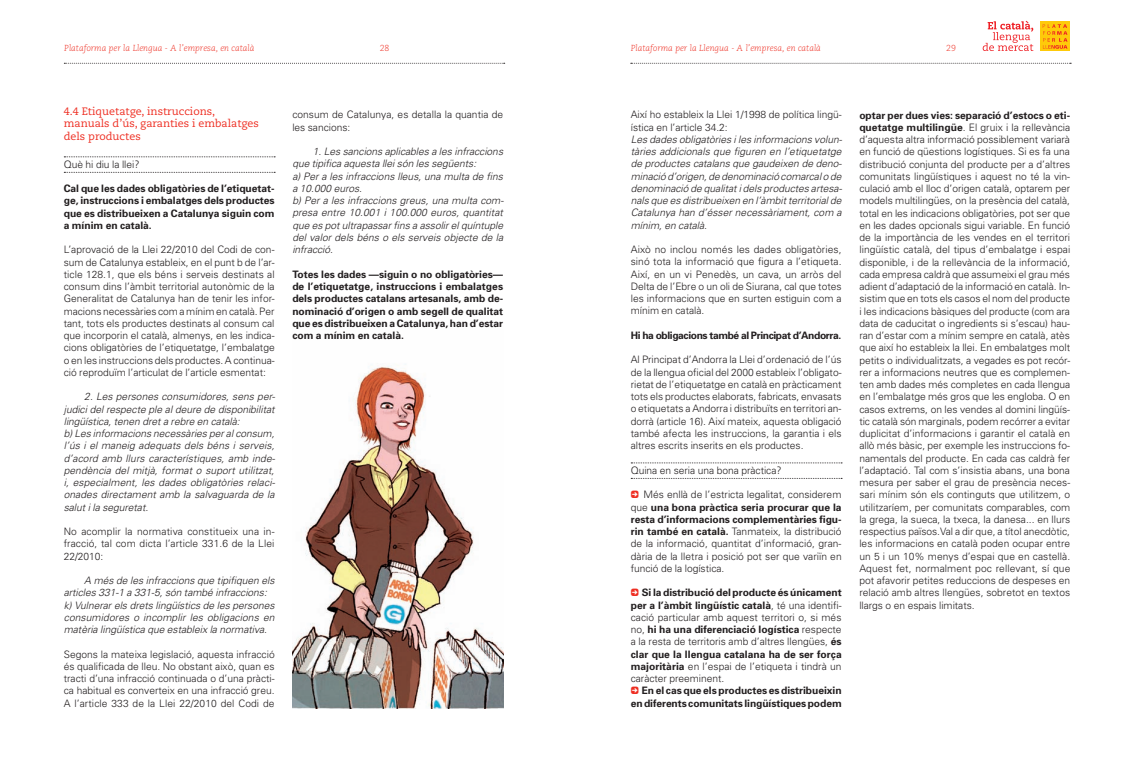
<style>
.page{position:relative;width:1134px;height:762px;background:#fff}
.page>*{position:absolute;margin:0;border:0;box-sizing:border-box;transform-origin:0 0}
.t1{font:10.75px/12.5px "Caecilia LT Std";color:#ee2e22}
.t2{font:300 10.25px/12.2px "Univers";letter-spacing:-.005em;color:#231f20;text-align:justify}
.t3{font:italic 300 10.25px/12.2px "Univers";color:#231f20}
.t4{font:700 10.25px/12.2px "Univers";letter-spacing:-.005em;color:#231f20;text-align:justify}
.t5{font:700 10.25px "Univers";letter-spacing:-.04em;color:#231f20}
.t6{font:italic 300 8.75px "Caecilia LT Std";color:#ee2e22}
.t7{font:300 8.75px "Caecilia LT Std";color:#ee2e22}
.s1{font-family:"Click Bits Arrow Pods 1";font-weight:400;font-size:10.62px;color:#ee2e22}
.s2{font-weight:700}
.s3{font-weight:300}
</style>
<div class="page">
<svg style="left:64px;top:63px;width:441px;height:1px"></svg>
<svg style="left:631px;top:63px;width:440px;height:1px"></svg>
<div style="left:1040px;top:21px;width:30px;height:30px;background:#feca0a"></div>
<svg style="left:1043px;top:24px;width:24px;height:25px"></svg>
<svg style="left:983px;top:21px;width:50px;height:30px"></svg>
<svg style="left:631px;top:478px;width:211px;height:1px"></svg>
<svg style="left:631px;top:462px;width:211px;height:1px"></svg>
<img style="left:292px;top:364px;width:211px;height:345px">
<svg style="left:64px;top:172px;width:211px;height:1px"></svg>
<svg style="left:64px;top:156px;width:211px;height:1px"></svg>
<p class="t6" style="left:64px;top:43px;width:192px">Plataforma per la Llengua - A l’empresa, en català</p>
<p class="t7" style="left:380px;top:43px;width:11px">28</p>
<p class="t6" style="left:631px;top:43px;width:192px">Plataforma per la Llengua - A l’empresa, en català</p>
<p class="t7" style="left:946px;top:43px;width:11px">29</p>
<p class="t1" style="left:64px;top:105px;width:197px">4.4 Etiquetatge, instruccions, manuals d’ús, garanties i embalatges dels productes</p>
<p class="t2" style="left:64px;top:158px;width:77px">Què hi diu la llei?</p>
<p class="t4" style="left:64px;top:182px;width:212px">Cal que les dades obligatòries de l’etiquetat&shy;ge, instruccions i embalatges dels productes que es distribueixen a Catalunya siguin com a mínim en català.</p>
<p class="t2" style="left:64px;top:243px;width:212px">L’aprovació de la Llei 22/2010 del Codi de con&shy;sum de Catalunya estableix, en el punt b de l’ar&shy;ticle 128.1, que els béns i serveis destinats al consum dins l’àmbit territorial autonòmic de la Generalitat de Catalunya han de tenir les infor&shy;macions necessàries com a mínim en català. Per tant, tots els productes destinats al consum cal que incorporin el català, almenys, en les indica&shy;cions obligatòries de l’etiquetatge, l’embalatge o en les instruccions dels productes. A continua&shy;ció reproduïm l’articulat de l’article esmentat:</p>
<p class="t3" style="left:64px;top:390px;width:213px;text-indent:20px">2. Les persones consumidores, sens per&shy;judici del respecte ple al deure de disponibilitat lingüística, tenen dret a rebre en català:<br>b) Les informacions necessàries per al consum, l’ús i el maneig adequats dels béns i serveis, d’acord amb llurs característiques, amb inde&shy;pendència del mitjà, format o suport utilitzat, i, especialment, les dades obligatòries relaci&shy;onades directament amb la salvaguarda de la salut i la seguretat.</p>
<p class="t2" style="left:64px;top:525px;width:212px">No acomplir la normativa constitueix una in&shy;fracció, tal com dicta l’article 331.6 de la Llei 22/2010:</p>
<p class="t3" style="left:64px;top:574px;width:212px;text-indent:20px">A més de les infraccions que tipifiquen els articles 331-1 a 331-5, són també infraccions: k) Vulnerar els drets lingüístics de les persones consumidores o incomplir les obligacions en matèria lingüística que estableix la normativa.</p>
<p class="t2" style="left:64px;top:648px;width:212px">Segons la mateixa legislació, aquesta infracció és qualificada de lleu. No obstant això, quan es tracti d’una infracció continuada o d’una pràcti&shy;ca habitual es converteix en una infracció greu.<br>A l’article 333 de la Llei 22/2010 del Codi de</p>
<p class="t2" style="left:292px;top:109px;width:212px">consum de Catalunya, es detalla la quantia de les sancions:</p>
<p class="t3" style="left:292px;top:145px;width:213px;text-indent:20px">1. Les sancions aplicables a les infraccions que tipifica aquesta llei són les següents:<br>a) Per a les infraccions lleus, una multa de fins a 10.000 euros.<br>b) Per a les infraccions greus, una multa com&shy;presa entre 10.001 i 100.000 euros, quantitat que es pot ultrapassar fins a assolir el quíntuple del valor dels béns o els serveis objecte de la infracció.</p>
<p class="t4" style="left:292px;top:268px;width:212px">Totes les dades —siguin o no obligatòries— de l’etiquetatge, instruccions i embalatges dels productes catalans artesanals, amb de&shy;nominació d’origen o amb segell de qualitat que es distribueixen a Catalunya, han d’estar com a mínim en català.</p>
<p class="t2" style="left:631px;top:109px;width:212px">Així ho estableix la Llei 1/1998 de política lingü&shy;ística en l’article 34.2:</p>
<p class="t3" style="left:631px;top:133px;width:213px;text-align:justify">Les dades obligatòries i les informacions volun&shy;tàries addicionals que figuren en l’etiquetatge de productes catalans que gaudeixen de deno&shy;minació d’origen, de denominació comarcal o de denominació de qualitat i dels productes artesa&shy;nals que es distribueixen en l’àmbit territorial de Catalunya han d’ésser necessàriament, com a mínim, en català.</p>
<p class="t2" style="left:631px;top:243px;width:212px">Això no inclou només les dades obligatòries, sinó tota la informació que figura a l’etiqueta.<br>Així, en un vi Penedès, un cava, un arròs del Delta de l’Ebre o un oli de Siurana, cal que totes les informacions que en surten estiguin com a mínim en català.</p>
<p class="t5" style="left:631px;top:329px;width:212px">Hi ha obligacions també al Principat d’Andorra.</p>
<p class="t2" style="left:631px;top:354px;width:212px">Al Principat d’Andorra la Llei d’ordenació de l’ús de la llengua oficial del 2000 estableix l’obligato&shy;rietat de l’etiquetatge en català en pràcticament tots els productes elaborats, fabricats, envasats o etiquetats a Andorra i distribuïts en territori an&shy;dorrà (article 16). Així mateix, aquesta obligació també afecta les instruccions, la garantia i els altres escrits inserits en els productes.</p>
<p class="t2" style="left:631px;top:464px;width:152px">Quina en seria una bona pràctica?</p>
<p class="t2" style="left:631px;top:489px;width:212px"><span class="s1">5</span> Més enllà de l’estricta legalitat, considerem que <span class="s2">una bona pràctica seria procurar que la resta d’informacions complementàries figu&shy;rin també en català.</span> Tanmateix, la distribució de la informació, quantitat d’informació, gran&shy;dària de la lletra i posició pot ser que variïn en funció de la logística.</p>
<p class="t4" style="left:631px;top:586px;width:212px;text-align:left"><span class="s1">5</span> Si la distribució del producte és únicament per a l’àmbit lingüístic català<span class="s3">, té una identifi&shy;cació particular amb aquest territori o, si més no,</span> hi ha una diferenciació logística <span class="s3">respecte a la resta de territoris amb d’altres llengües,</span> és clar que la llengua catalana ha de ser força majoritària <span class="s3">en l’espai de l’etiqueta i tindrà un caràcter preeminent.<br></span><span class="s1">5</span> En el cas que els productes es distribueixin en diferents comunitats lingüístiques podem</p>
<p class="t2" style="left:859px;top:109px;width:212px"><span class="s2">optar per dues vies: separació d’estocs o eti&shy;quetatge multilingüe</span>. El gruix i la rellevància d’aquesta altra informació possiblement variarà en funció de qüestions logístiques. Si es fa una distribució conjunta del producte per a d’altres comunitats lingüístiques i aquest no té la vin&shy;culació amb el lloc d’origen català, optarem per models multilingües, on la presència del català, total en les indicacions obligatòries, pot ser que en les dades opcionals sigui variable. En funció de la importància de les vendes en el territori lingüístic català, del tipus d’embalatge i espai disponible, i de la rellevància de la informació, cada empresa caldrà que assumeixi el grau més adient d’adaptació de la informació en català. In&shy;sistim que en tots els casos el nom del producte i les indicacions bàsiques del producte (com ara data de caducitat o ingredients si s’escau) hau&shy;ran d’estar com a mínim sempre en català, atès que així ho estableix la llei. En embalatges molt petits o individualitzats, a vegades es pot recór&shy;rer a informacions neutres que es complemen&shy;ten amb dades més completes en cada llengua en l’embalatge més gros que les engloba. O en casos extrems, on les vendes al domini lingüís&shy;tic català són marginals, podem recórrer a evitar duplicitat d’informacions i garantir el català en allò més bàsic, per exemple les instruccions fo&shy;namentals del producte. En cada cas caldrà fer l’adaptació. Tal com s’insistia abans, una bona mesura per saber el grau de presència neces&shy;sari mínim són els continguts que utilitzem, o utilitzaríem, per comunitats comparables, com la grega, la sueca, la txeca, la danesa... en llurs respectius països.Val a dir que, a títol anecdòtic, les informacions en català poden ocupar entre un 5 i un 10% menys d’espai que en castellà.<br>Aquest fet, normalment poc rellevant, sí que pot afavorir petites reduccions de despeses en relació amb altres llengües, sobretot en textos llargs o en espais limitats.</p>
</div>
